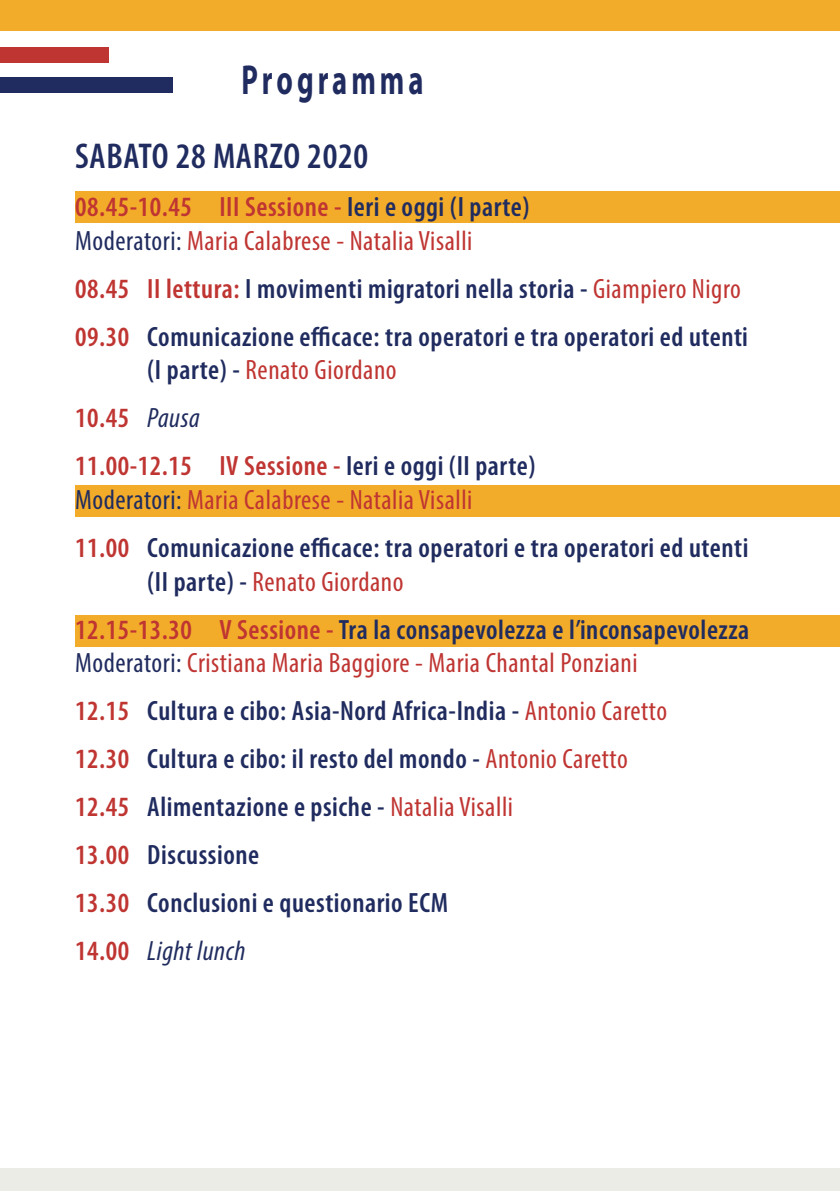
<style>
.page{position:relative;width:840px;height:1191px;background:#fff}
.page>*{position:absolute;margin:0;border:0;box-sizing:border-box;transform-origin:0 0}
.t1{font:700 42px "Myriad Pro";letter-spacing:.14em;color:#202c5f;scale:.68 1}
.t2{font:600 condensed 36px "Myriad Pro";letter-spacing:.02em;color:#202c5f}
.t3{font:600 condensed 28px/48px "Myriad Pro";letter-spacing:.02em;color:#202c5f}
.t4{font:condensed 28px/33.6px "Myriad Pro";letter-spacing:.02em;color:#bf3532}
.s1{font-weight:600}
.s2{font-weight:600;color:#202c5f}
.s3{color:#202c5f}
.s4{color:#bf3532}
.s5{font-weight:400;color:#bf3532}
.s6{font-weight:400;font-style:italic}
.s7{font-weight:400}
</style>
<div class="page">
<div style="left:76px;top:615px;width:763px;height:32px;background:#f2ac2a"></div>
<div style="left:76px;top:485px;width:763px;height:31px;background:#f2ac2a"></div>
<div style="left:0;top:1168px;width:839px;height:23px;background:#ecece7"></div>
<div style="left:76px;top:191px;width:763px;height:31px;background:#f2ac2a"></div>
<div style="left:0;top:0;width:839px;height:30px;background:#f2ac2a"></div>
<div style="left:0;top:47px;width:109px;height:15px;background:#bf3532"></div>
<div style="left:0;top:78px;width:173px;height:15px;background:#202c5f"></div>
<h1 class="t1" style="left:241px;top:52px;width:269px">Programma</h1>
<p class="t2" style="left:75px;top:136px;width:294px">SABATO 28 MARZO 2020</p>
<p class="t4" style="left:75px;top:190px;width:455px"><span class="s1">08.45-10.45 III Sessione -</span> <span class="s2">Ieri e oggi (I parte)<br></span><span class="s3">Moderatori:</span> Maria Calabrese - Natalia Visalli</p>
<p class="t3" style="left:75px;top:265px;width:674px"><span class="s4">08.45 II lettura:</span> I movimenti migratori nella storia - <span class="s5">Giampiero Nigro<br></span><span class="s4">09.30</span> Comunicazione efficace: tra operatori e tra operatori ed utenti</p>
<p class="t3" style="left:75px;top:346px;width:461px;text-indent:72px">(I parte) - <span class="s5">Renato Giordano<br></span><span class="s4">10.45</span> <span class="s6">Pausa<br></span><span class="s4">11.00-12.15 IV Sessione -</span> Ieri e oggi (II parte)</p>
<p class="t3" style="left:75px;top:476px;width:674px"><span class="s7">Moderatori:</span> <span class="s5">Maria Calabrese - Natalia Visalli<br></span><span class="s4">11.00</span> Comunicazione efficace: tra operatori e tra operatori ed utenti</p>
<p class="t3" style="left:75px;top:558px;width:675px;text-indent:72px">(II parte) - <span class="s5">Renato Giordano<br></span><span class="s4">12.15-13.30 V Sessione -</span> Tra la consapevolezza e l’inconsapevolezza</p>
<p class="t3" style="left:75px;top:639px;width:593px"><span class="s7">Moderatori:</span> <span class="s5">Cristiana Maria Baggiore - Maria Chantal Ponziani </span><span class="s4">12.15</span> Cultura e cibo: Asia-Nord Africa-India - <span class="s5">Antonio Caretto </span><span class="s4">12.30</span> Cultura e cibo: il resto del mondo - <span class="s5">Antonio Caretto </span><span class="s4">12.45</span> Alimentazione e psiche - <span class="s5">Natalia Visalli<br></span><span class="s4">13.00</span> Discussione<br><span class="s4">13.30</span> Conclusioni e questionario ECM<br><span class="s4">14.00</span> <span class="s6">Light lunch</span></p>
</div>
